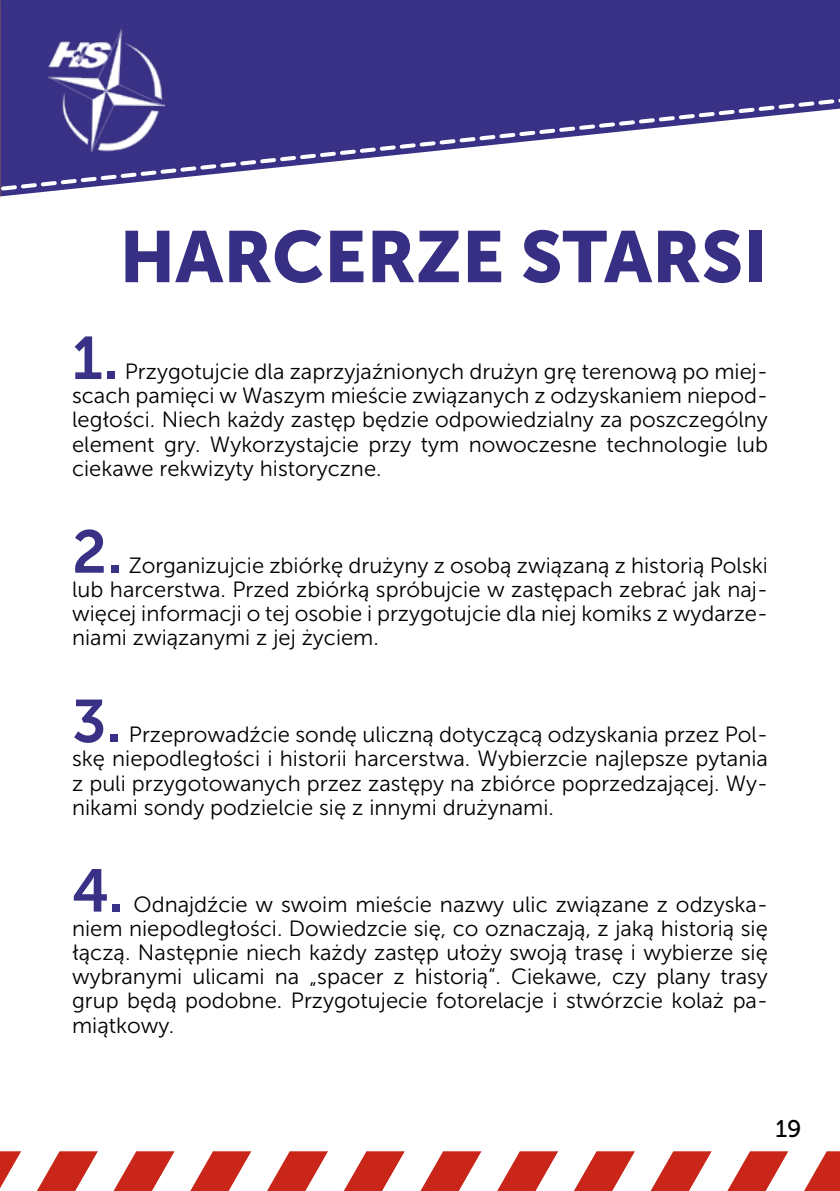
<style>
.page{position:relative;width:840px;height:1191px;background:#fff}
.page>*{position:absolute;margin:0;border:0;box-sizing:border-box;transform-origin:0 0}
.t1{font:72px "Museo Sans 900";color:#372f83}
.t2{font:60px "Museo Sans 700";color:#393185}
.t3{font:24px "Museo Sans 500";color:#000}
.t4{font:22px/24.2px "Museo Sans 300";color:#000;text-align:justify}
</style>
<div class="page">
<svg style="left:0;top:1151px;width:839px;height:40px"></svg>
<div style="left:0;top:0;width:839px;height:196px;background:#393185"></div>
<svg style="left:0;top:93px;width:839px;height:100px"></svg>
<img style="left:49px;top:29px;width:115px;height:123px">
<h1 class="t1" style="left:119px;top:216px;width:649px">HARCERZE STARSI</h1>
<h2 class="t2" style="left:72px;top:325px;width:48px">1.</h2>
<p class="t4" style="left:72px;top:359px;width:697px;text-indent:53px">Przygotujcie dla zaprzyjaźnionych drużyn grę terenową po miej&shy;scach pamięci w Waszym mieście związanych z odzyskaniem niepod&shy;ległości. Niech każdy zastęp będzie odpowiedzialny za poszczególny element gry. Wykorzystajcie przy tym nowoczesne technologie lub ciekawe rekwizyty historyczne.</p>
<h2 class="t2" style="left:72px;top:518px;width:52px">2.</h2>
<p class="t4" style="left:72px;top:553px;width:697px;text-indent:57px">Zorganizujcie zbiórkę drużyny z osobą związaną z historią Polski lub harcerstwa. Przed zbiórką spróbujcie w zastępach zebrać jak naj&shy;więcej informacji o tej osobie i przygotujcie dla niej komiks z wydarze&shy;niami związanymi z jej życiem.</p>
<h2 class="t2" style="left:72px;top:688px;width:51px">3.</h2>
<p class="t4" style="left:72px;top:722px;width:697px;text-indent:57px">Przeprowadźcie sondę uliczną dotyczącą odzyskania przez Pol&shy;skę niepodległości i historii harcerstwa. Wybierzcie najlepsze pytania z puli przygotowanych przez zastępy na zbiórce poprzedzającej. Wy&shy;nikami sondy podzielcie się z innymi drużynami.</p>
<h2 class="t2" style="left:72px;top:857px;width:53px">4.</h2>
<p class="t4" style="left:72px;top:892px;width:697px;text-indent:61px">Odnajdźcie w swoim mieście nazwy ulic związane z odzyska&shy;niem niepodległości. Dowiedzcie się, co oznaczają, z jaką historią się łączą. Następnie niech każdy zastęp ułoży swoją trasę i wybierze się wybranymi ulicami na „spacer z historią”. Ciekawe, czy plany trasy grup będą podobne. Przygotujecie fotorelacje i stwórzcie kolaż pa&shy;miątkowy.</p>
<p class="t3" style="left:775px;top:1115px;width:28px">19</p>
</div>
